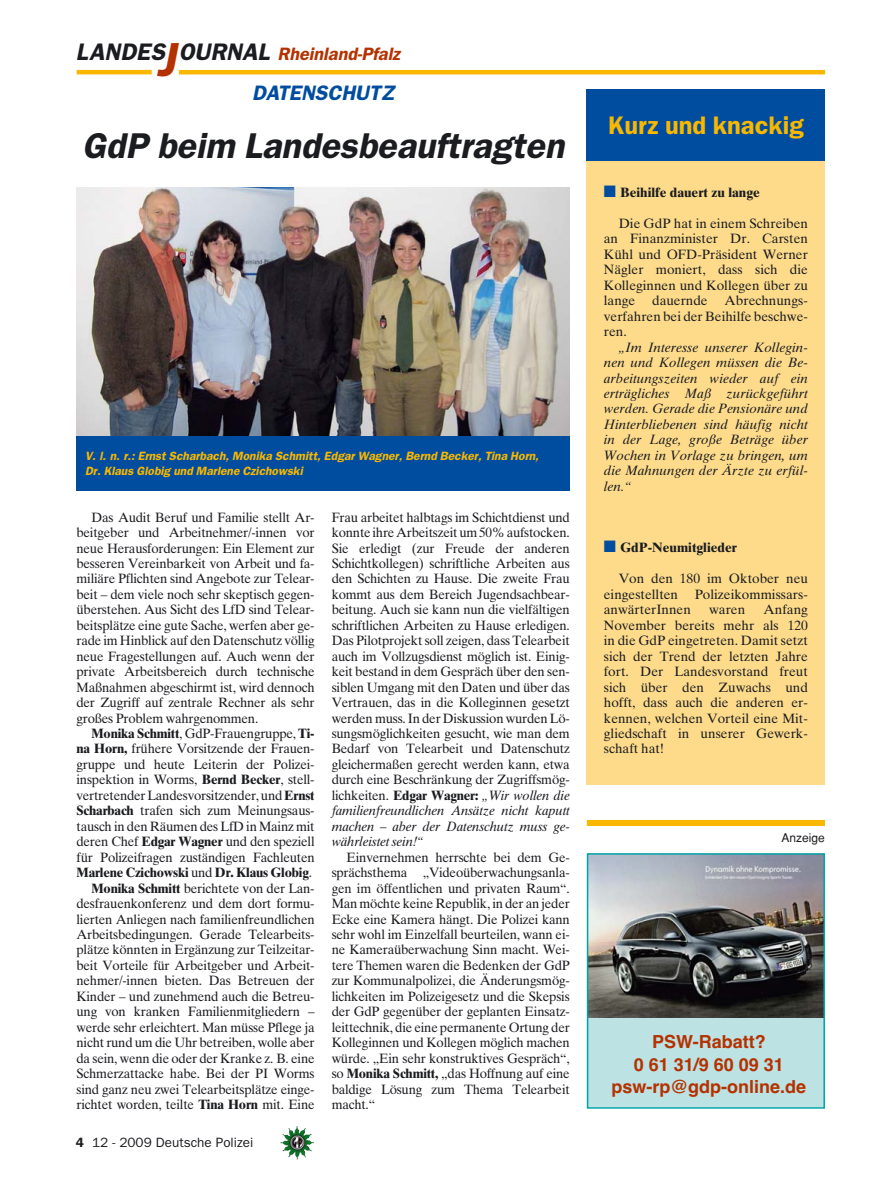
<style>
.page{position:relative;width:893px;height:1191px;background:#fff}
.page>*{position:absolute;margin:0;border:0;box-sizing:border-box;transform-origin:0 0}
.t1{font:italic 600 36px "Franklin Gothic";color:#1b1c20}
.t2{font:600 25.5px "Franklin Gothic";color:#f9b700}
.t3{font:italic 600 21px "Franklin Gothic";color:#004d9f}
.t4{font:700 18px/22.5px "Helvetica";color:#b43200;text-align:center}
.t5{font:italic 600 18px "Franklin Gothic";color:#b43200}
.t6{font:13.5px/15.5px "Times Ten";letter-spacing:-.015em;color:#1b1c20;text-align:justify}
.t7{font:italic 13.5px/15.5px "Times Ten";color:#1b1c20;text-align:justify}
.t8{font:700 13.5px "Times Ten";color:#1b1c20}
.t9{font:13.5px "Franklin Gothic";color:#1b1c20}
.t10{font:italic 600 12px/15.5px "Franklin Gothic";color:#f9b700}
.t11{font:12px "Helvetica";color:#1b1c20}
.s1{font-size:24px;color:#1b1c20}
.s2{font-size:48px}
.s3{font-weight:700}
.s4{font-weight:600}
.s5{font-style:italic}
.s6{color:#004d9f}
</style>
<div class="page">
<img style="left:282px;top:1127px;width:32px;height:32px">
<hr style="left:77px;top:70px;width:75px;height:4px;background:#f9b700">
<hr style="left:179px;top:70px;width:646px;height:4px;background:#f9b700">
<div style="left:587px;top:153px;width:238px;height:631px;background:#fddb8b"></div>
<div style="left:587px;top:89px;width:238px;height:71px;background:#004d9f"></div>
<div style="left:588px;top:854px;width:235px;height:253px;background:#bce2e4"></div>
<img style="left:590px;top:856px;width:232px;height:161px">
<div style="left:587px;top:853px;width:238px;height:255px;border:2px solid #00a0a7"></div>
<div style="left:587px;top:820px;width:238px;height:6px;background:#f9b700"></div>
<img style="left:77px;top:188px;width:493px;height:248px">
<div style="left:77px;top:436px;width:493px;height:55px;background:#004d9f"></div>
<h3 class="t5" style="left:76px;top:48px;width:329px"><span class="s1">LANDES</span><span class="s2">J</span><span class="s1">OURNAL</span> Rheinland-Pfalz</h3>
<h3 class="t3" style="left:252px;top:86px;width:147px">DATENSCHUTZ</h3>
<h1 class="t1" style="left:82px;top:133px;width:489px">GdP beim Landesbeauftragten</h1>
<p class="t10" style="left:85px;top:449px;width:457px">V. l. n. r.: Ernst Scharbach, Monika Schmitt, Edgar Wagner, Bernd Becker, Tina Horn,<br>Dr. Klaus Globig und Marlene Czichowski</p>
<p class="t6" style="left:77px;top:510px;width:240px;text-indent:15px">Das Audit Beruf und Familie stellt Ar&shy;beitgeber und Arbeitnehmer/-innen vor neue Herausforderungen: Ein Element zur besseren Vereinbarkeit von Arbeit und fa&shy;miliäre Pflichten sind Angebote zur Telear&shy;beit – dem viele noch sehr skeptisch gegen&shy;überstehen. Aus Sicht des LfD sind Telear&shy;beitsplätze eine gute Sache, werfen aber ge&shy;rade im Hinblick auf den Datenschutz völlig neue Fragestellungen auf. Auch wenn der private Arbeitsbereich durch technische Maßnahmen abgeschirmt ist, wird dennoch der Zugriff auf zentrale Rechner als sehr großes Problem wahrgenommen.</p>
<p class="t6" style="left:77px;top:727px;width:240px;text-align:right"><span class="s3">Monika Schmitt</span>, GdP-Frauengruppe, <span class="s3">Ti&shy;na Horn,</span> frühere Vorsitzende der Frauen&shy;gruppe und heute Leiterin der Polizei - inspektion in Worms, <span class="s3">Bernd Becker</span>, stell&shy;vertretender Landesvorsitzender, und <span class="s3">Ernst Scharbach</span> trafen sich zum Meinungsaus&shy;tausch in den Räumen des LfD in Mainz mit deren Chef <span class="s3">Edgar Wagner</span> und den speziell für Polizeifragen zuständigen Fachleuten <span class="s3">Marlene Czichowski</span> und <span class="s3">Dr. Klaus Globig</span>.<br><span class="s3">Monika Schmitt</span> berichtete von der Lan&shy;desfrauenkonferenz und dem dort formu&shy;lierten Anliegen nach familienfreundlichen Arbeitsbedingungen. Gerade Telearbeits&shy;plätze könnten in Ergänzung zur Teilzeitar&shy;beit Vorteile für Arbeitgeber und Arbeit&shy;nehmer/-innen bieten. Das Betreuen der Kinder – und zunehmend auch die Betreu&shy;ung von kranken Familienmitgliedern – werde sehr erleichtert. Man müsse Pflege ja nicht rund um die Uhr betreiben, wolle aber da sein, wenn die oder der Kranke z. B. eine Schmerzattacke habe. Bei der PI Worms sind ganz neu zwei Telearbeitsplätze einge&shy;richtet worden, teilte <span class="s3">Tina Horn</span> mit. Eine</p>
<p class="t9" style="left:76px;top:1137px;width:179px"><span class="s4">4</span> 12 - 2009 Deutsche Polizei</p>
<p class="t6" style="left:332px;top:510px;width:240px">Frau arbeitet halbtags im Schichtdienst und konnte ihre Arbeitszeit um 50% aufstocken.<br>Sie erledigt (zur Freude der anderen Schichtkollegen) schriftliche Arbeiten aus den Schichten zu Hause. Die zweite Frau kommt aus dem Bereich Jugendsachbear&shy;beitung. Auch sie kann nun die vielfältigen schriftlichen Arbeiten zu Hause erledigen.<br>Das Pilotprojekt soll zeigen, dass Telearbeit auch im Vollzugsdienst möglich ist. Einig&shy;keit bestand in dem Gespräch über den sen&shy;siblen Umgang mit den Daten und über das Vertrauen, das in die Kolleginnen gesetzt werden muss. In der Diskussion wurden Lö&shy;sungsmöglichkeiten gesucht, wie man dem Bedarf von Telearbeit und Datenschutz gleichermaßen gerecht werden kann, etwa durch eine Beschränkung der Zugriffsmög&shy;lichkeiten. <span class="s3">Edgar Wagner:</span> <span class="s5">„Wir wollen die familienfreundlichen Ansätze nicht kaputt machen – aber der Datenschutz muss ge&shy;währleistet sein!“</span></p>
<p class="t6" style="left:332px;top:850px;width:240px;text-indent:15px">Einvernehmen herrschte bei dem Ge&shy;sprächsthema „Videoüberwachungsanla&shy;gen im öffentlichen und privaten Raum“.<br>Man möchte keine Republik, in der an jeder Ecke eine Kamera hängt. Die Polizei kann sehr wohl im Einzelfall beurteilen, wann ei&shy;ne Kameraüberwachung Sinn macht. Wei&shy;tere Themen waren die Bedenken der GdP zur Kommunalpolizei, die Änderungsmög&shy;lichkeiten im Polizeigesetz und die Skepsis der GdP gegenüber der geplanten Einsatz&shy;leittechnik, die eine permanente Ortung der Kolleginnen und Kollegen möglich machen würde. „Ein sehr konstruktives Gespräch“, so <span class="s3">Monika Schmitt,</span> „das Hoffnung auf eine baldige Lösung zum Thema Telearbeit macht.“</p>
<h2 class="t2" style="left:608px;top:116px;width:197px">Kurz und knackig</h2>
<p class="t8" style="left:604px;top:187px;width:158px"><span class="s6">■</span> Beihilfe dauert zu lange</p>
<p class="t6" style="left:604px;top:217px;width:206px;text-indent:15px">Die GdP hat in einem Schreiben an Finanzminister Dr. Carsten Kühl und OFD-Präsident Werner Nägler moniert, dass sich die Kolleginnen und Kollegen über zu lange dauernde Abrechnungs - verfahren bei der Beihilfe beschwe&shy;ren.</p>
<p class="t7" style="left:604px;top:341px;width:206px;text-indent:15px">„Im Interesse unserer Kollegin&shy;nen und Kollegen müssen die Be - arbeitungszeiten wieder auf ein erträgliches Maß zurückgeführt werden. Gerade die Pensionäre und Hinterbliebenen sind häufig nicht in der Lage, große Beträge über Wochen in Vorlage zu bringen, um die Mahnungen der Ärzte zu erfül&shy;len.“</p>
<p class="t8" style="left:604px;top:542px;width:135px"><span class="s6">■</span> GdP-Neumitglieder</p>
<p class="t6" style="left:604px;top:572px;width:206px;text-indent:15px">Von den 180 im Oktober neu eingestellten Polizeikommissars&shy;anwärterInnen</p>
<p class="t6" style="left:604px;top:603px;width:206px;text-indent:160px">Anfang November bereits mehr als 120 in die GdP eingetreten. Damit setzt sich der Trend der letzten Jahre fort. Der Landesvorstand freut sich über den Zuwachs und hofft, dass auch die anderen er - kennen, welchen Vorteil eine Mit&shy;gliedschaft in unserer Gewerk&shy;schaft hat!</p>
<p class="t6" style="left:709px;top:603px;width:37px">waren</p>
<p class="t11" style="left:782px;top:833px;width:45px">Anzeige</p>
<h3 class="t4" style="left:612px;top:1032px;width:196px">PSW-Rabatt?<br>0 61 31/9 60 09 31 psw-rp@gdp-online.de</h3>
</div>
